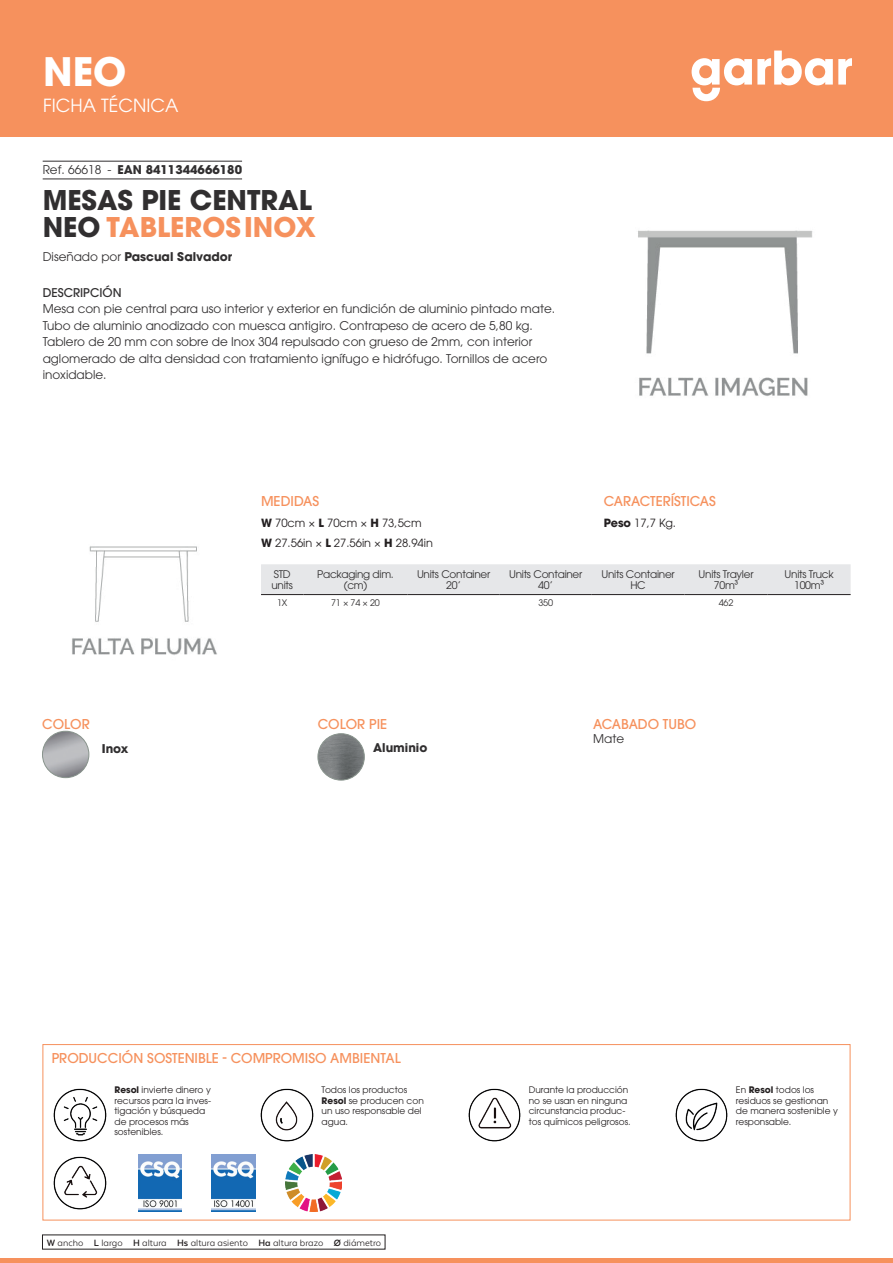
<style>
.page{position:relative;width:893px;height:1263px;background:#fff}
.page>*{position:absolute;margin:0;border:0;box-sizing:border-box;transform-origin:0 0}
.t1{font:700 39px "ITC Avant Garde Pro";color:#fff}
.t2{font:700 27px/27px "ITC Avant Garde Pro";color:#312f30}
.t3{font:18px "ITC Avant Garde Pro";color:#fff}
.t4{font:500 13.5px "ITC Avant Garde Pro";color:#f6915d}
.t5{font:12px/16.5px "ITC Avant Garde Pro";color:#312f30}
.t6{font:700 12px "ITC Avant Garde Pro";color:#312f30}
.t7{font:500 12px "ITC Avant Garde Pro";color:#312f30}
.t8{font:11.25px/20.4px "ITC Avant Garde Pro";color:#231f20}
.t9{font:10.5px/10.5px "ITC Avant Garde Pro";letter-spacing:-.025em;color:#312f30;text-align:center}
.t10{font:10.5px "Texta Alt";color:#231f20}
.t11{font:9px/10.5px "ITC Avant Garde Pro";color:#231f20}
.t12{font:9px "ITC Avant Garde Pro";letter-spacing:-.02em;color:#312f30}
.s1{font-weight:400}
.s2{color:#f6915d}
.s3{font-weight:700}
</style>
<div class="page">
<div style="left:0;top:0;width:893px;height:137px;background:#f6915d"></div>
<svg style="left:692px;top:51px;width:160px;height:50px"></svg>
<hr style="left:0;top:1259px;width:893px;height:4px;background:#f6915d">
<hr style="left:43px;top:161px;width:199px;height:1px;background:#312f30">
<hr style="left:43px;top:179px;width:199px;height:1px;background:#312f30">
<img style="left:638px;top:230px;width:175px;height:166px">
<img style="left:42px;top:731px;width:47px;height:47px;border-radius:23px">
<div style="left:42px;top:731px;width:47px;height:47px;border:1px solid #89948d;border-radius:50%"></div>
<img style="left:318px;top:734px;width:46px;height:46px;border-radius:23px">
<div style="left:318px;top:733px;width:46px;height:47px;border:1px solid #89948d;border-radius:50%"></div>
<img style="left:72px;top:546px;width:145px;height:109px">
<div style="left:261px;top:564px;width:590px;height:30px;background:#e6e7e9"></div>
<hr style="left:261px;top:594px;width:42px;height:1px;background:#231f20">
<hr style="left:303px;top:594px;width:105px;height:1px;background:#231f20">
<hr style="left:408px;top:594px;width:92px;height:1px;background:#231f20">
<hr style="left:500px;top:594px;width:92px;height:1px;background:#231f20">
<hr style="left:592px;top:594px;width:92px;height:1px;background:#231f20">
<hr style="left:684px;top:594px;width:84px;height:1px;background:#231f20">
<hr style="left:768px;top:594px;width:83px;height:1px;background:#231f20">
<img style="left:53px;top:1088px;width:54px;height:54px">
<img style="left:260px;top:1088px;width:54px;height:54px">
<img style="left:468px;top:1088px;width:53px;height:54px">
<img style="left:675px;top:1088px;width:53px;height:54px">
<img style="left:53px;top:1156px;width:54px;height:54px">
<img style="left:138px;top:1155px;width:44px;height:56px">
<img style="left:212px;top:1155px;width:43px;height:56px">
<img style="left:285px;top:1155px;width:57px;height:56px">
<div style="left:43px;top:1044px;width:807px;height:176px;border:1px solid #f6915d"></div>
<h1 class="t1" style="left:43px;top:46px;width:85px">NEO</h1>
<h3 class="t3" style="left:43px;top:94px;width:137px">FICHA TÉCNICA</h3>
<p class="t6" style="left:43px;top:162px;width:201px"><span class="s1">Ref. 66618 -</span> EAN 8411344666180</p>
<h2 class="t2" style="left:43px;top:186px;width:275px">MESAS PIE CENTRAL<br>NEO <span class="s2">TABLEROSINOX</span></h2>
<p class="t6" style="left:43px;top:248px;width:191px"><span class="s1">Diseñado por</span> Pascual Salvador</p>
<p class="t7" style="left:43px;top:284px;width:80px">DESCRIPCIÓN</p>
<p class="t5" style="left:43px;top:300px;width:514px">Mesa con pie central para uso interior y exterior en fundición de aluminio pintado mate.<br>Tubo de aluminio anodizado con muesca antigiro. Contrapeso de acero de 5,80 kg.<br>Tablero de 20 mm con sobre de Inox 304 repulsado con grueso de 2mm, con interior aglomerado de alta densidad con tratamiento ignífugo e hidrófugo. Tornillos de acero inoxidable.</p>
<p class="t4" style="left:42px;top:715px;width:49px">COLOR</p>
<p class="t6" style="left:102px;top:740px;width:28px">Inox</p>
<p class="t4" style="left:604px;top:493px;width:114px">CARACTERÍSTICAS</p>
<p class="t8" style="left:604px;top:512px;width:74px"><span class="s3">Peso</span> 17,7 Kg.</p>
<p class="t4" style="left:261px;top:493px;width:60px">MEDIDAS</p>
<p class="t8" style="left:261px;top:512px;width:173px"><span class="s3">W</span> 70cm × <span class="s3">L</span> 70cm × <span class="s3">H</span> 73,5cm<br><span class="s3">W</span> 27.56in × <span class="s3">L</span> 27.56in × <span class="s3">H</span> 28.94in</p>
<p class="t9" style="left:271px;top:569px;width:23px;text-align:left">STD units</p>
<p class="t9" style="left:317px;top:569px;width:78px">Packaging dim. (cm)</p>
<p class="t9" style="left:417px;top:569px;width:75px">Units Container<br>20’</p>
<p class="t9" style="left:509px;top:569px;width:75px">Units Container<br>40’</p>
<p class="t9" style="left:601px;top:569px;width:75px">Units Container<br>HC</p>
<p class="t9" style="left:699px;top:569px;width:56px">Units Trayler<br>70m³</p>
<p class="t9" style="left:785px;top:569px;width:51px">Units Truck<br>100m³</p>
<p class="t12" style="left:277px;top:597px;width:12px">1X</p>
<p class="t12" style="left:331px;top:597px;width:50px">71 × 74 × 20</p>
<p class="t12" style="left:538px;top:597px;width:16px">350</p>
<p class="t12" style="left:719px;top:597px;width:16px">462</p>
<p class="t4" style="left:318px;top:715px;width:71px">COLOR PIE</p>
<p class="t6" style="left:373px;top:740px;width:56px">Aluminio</p>
<p class="t4" style="left:593px;top:715px;width:105px">ACABADO TUBO</p>
<p class="t5" style="left:593px;top:730px;width:33px">Mate</p>
<p class="t4" style="left:52px;top:1050px;width:350px">PRODUCCIÓN SOSTENIBLE - COMPROMISO AMBIENTAL</p>
<p class="t11" style="left:114px;top:1085px;width:98px"><span class="s3">Resol</span> invierte dinero y recursos para la inves&shy;tigación y búsqueda de procesos más sostenibles.</p>
<p class="t11" style="left:322px;top:1085px;width:104px">Todos los productos<br><span class="s3">Resol</span> se producen con un uso responsable del agua.</p>
<p class="t11" style="left:529px;top:1085px;width:103px">Durante la producción no se usan en ninguna circunstancia produc&shy;tos químicos peligrosos.</p>
<p class="t11" style="left:736px;top:1085px;width:103px">En <span class="s3">Resol</span> todos los residuos se gestionan de manera sostenible y responsable.</p>
<p class="t10" style="left:47px;top:1237px;width:336px"><span class="s3">W</span> ancho <span class="s3">L</span> largo <span class="s3">H</span> altura <span class="s3">Hs</span> altura asiento <span class="s3">Ha</span> altura brazo <span class="s3">Ø</span> diámetro</p>
</div>
